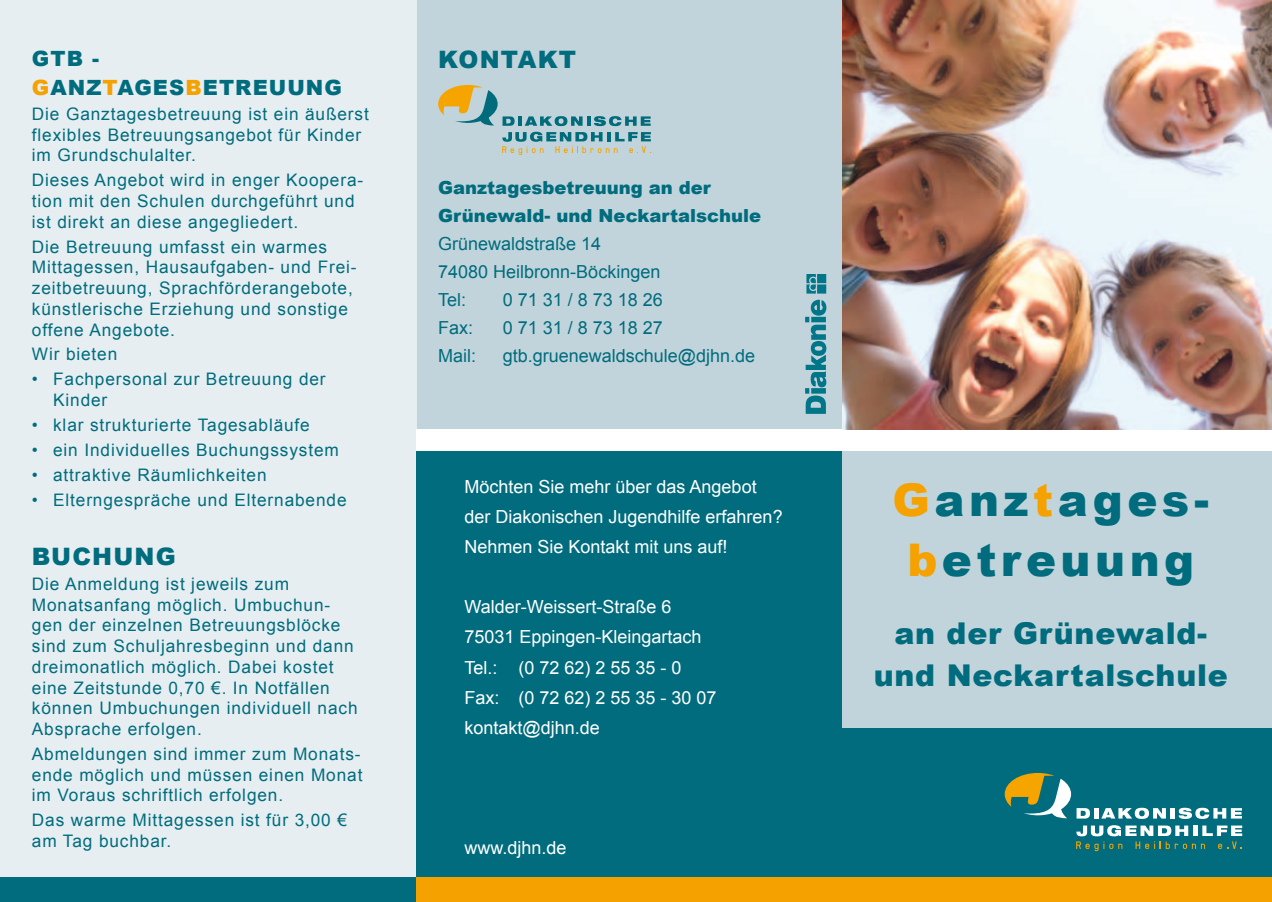
<style>
.page{position:relative;width:1272px;height:902px;background:#fff}
.page>*{position:absolute;margin:0;border:0;box-sizing:border-box;transform-origin:0 0}
.t1{font:900 45px/60px "Arial";letter-spacing:.1em;color:#006c7d;text-align:center}
.t2{font:900 30px/42px "Arial";letter-spacing:.025em;color:#006c7d;text-align:center}
.t3{font:900 24px "Arial";letter-spacing:.05em;color:#006c7d}
.t4{font:900 21px/28.8px "Arial";letter-spacing:.05em;color:#006c7d}
.t5{font:18px/30.2px "Arial";color:#fff}
.t6{font:18px/27.9px "Arial";color:#006c7d}
.t7{font:900 18px/27.9px "Arial";color:#006c7d}
.t8{font:17.25px/20.7px "Arial";letter-spacing:.05em;color:#006c7d}
.s1{color:#f5a200}
</style>
<div class="page">
<div style="left:0;top:876px;width:417px;height:25px;background:#006c7d"></div>
<div style="left:417px;top:876px;width:854px;height:25px;background:#f5a200"></div>
<div style="left:0;top:0;width:417px;height:876px;background:#e7eef1"></div>
<div style="left:417px;top:0;width:425px;height:876px;background:#c2d4db"></div>
<div style="left:417px;top:451px;width:854px;height:426px;background:#006c7d"></div>
<div style="left:842px;top:451px;width:429px;height:276px;background:#c2d4db"></div>
<svg style="left:805px;top:299px;width:21px;height:115px"></svg>
<svg style="left:806px;top:274px;width:20px;height:19px"></svg>
<div style="left:417px;top:429px;width:854px;height:22px;background:#fff"></div>
<hr style="left:1094px;top:808px;width:4px;height:10px;background:#fff">
<svg style="left:1101px;top:807px;width:64px;height:11px"></svg>
<hr style="left:1170px;top:808px;width:4px;height:10px;background:#fff">
<svg style="left:1178px;top:807px;width:63px;height:11px"></svg>
<svg style="left:1076px;top:825px;width:166px;height:26px"></svg>
<svg style="left:1004px;top:772px;width:85px;height:46px"></svg>
<hr style="left:518px;top:116px;width:4px;height:10px;background:#006c7b">
<svg style="left:524px;top:116px;width:58px;height:10px"></svg>
<svg style="left:587px;top:116px;width:3px;height:10px"></svg>
<svg style="left:594px;top:116px;width:56px;height:10px"></svg>
<svg style="left:502px;top:132px;width:149px;height:23px"></svg>
<svg style="left:438px;top:85px;width:76px;height:41px"></svg>
<img style="left:842px;top:0;width:429px;height:429px">
<p class="t4" style="left:32px;top:44px;width:311px">GTB -<br><span class="s1">G</span>ANZ<span class="s1">T</span>AGES<span class="s1">B</span>ETREUUNG</p>
<p class="t8" style="left:32px;top:104px;width:338px">Die Ganztagesbetreuung ist ein äußerst flexibles Betreuungsangebot für Kinder im Grundschulalter.</p>
<p class="t8" style="left:32px;top:170px;width:333px">Dieses Angebot wird in enger Koopera&shy;tion mit den Schulen durchgeführt und ist direkt an diese angegliedert.</p>
<p class="t8" style="left:32px;top:236px;width:326px">Die Betreuung umfasst ein warmes Mittagessen, Hausaufgaben- und Frei&shy;zeitbetreuung, Sprachförderangebote, künstlerische Erziehung und sonstige offene Angebote.</p>
<p class="t8" style="left:32px;top:344px;width:87px">Wir bieten</p>
<p class="t8" style="left:53px;top:369px;width:274px;text-indent:-21px">• Fachpersonal zur Betreuung der<br>Kinder</p>
<p class="t8" style="left:32px;top:415px;width:279px">• klar strukturierte Tagesabläufe</p>
<p class="t8" style="left:32px;top:440px;width:308px">• ein Individuelles Buchungssystem</p>
<p class="t8" style="left:32px;top:464px;width:236px">• attraktive Räumlichkeiten</p>
<p class="t8" style="left:32px;top:489px;width:316px">• Elterngespräche und Elternabende</p>
<h3 class="t3" style="left:32px;top:539px;width:145px">BUCHUNG</h3>
<p class="t8" style="left:32px;top:573px;width:327px">Die Anmeldung ist jeweils zum Monatsanfang möglich. Umbuchun&shy;gen der einzelnen Betreuungsblöcke sind zum Schuljahresbeginn und dann dreimonatlich möglich. Dabei kostet eine Zeitstunde 0,70 €. In Notfällen können Umbuchungen individuell nach Absprache erfolgen.</p>
<p class="t8" style="left:32px;top:743px;width:332px;text-align:justify">Abmeldungen sind immer zum Monats&shy;ende möglich und müssen einen Monat im Voraus schriftlich erfolgen.</p>
<p class="t8" style="left:32px;top:810px;width:316px">Das warme Mittagessen ist für 3,00 € am Tag buchbar.</p>
<h3 class="t3" style="left:438px;top:42px;width:140px">KONTAKT</h3>
<p class="t7" style="left:438px;top:173px;width:324px">Ganztagesbetreuung an der<br>Grünewald- und Neckartalschule</p>
<p class="t6" style="left:438px;top:229px;width:224px">Grünewaldstraße 14<br>74080 Heilbronn-Böckingen<br>Tel:</p>
<p class="t6" style="left:502px;top:285px;width:162px">0 71 31 / 8 73 18 26</p>
<p class="t6" style="left:438px;top:313px;width:37px">Fax:</p>
<p class="t6" style="left:502px;top:313px;width:162px">0 71 31 / 8 73 18 27</p>
<p class="t6" style="left:438px;top:341px;width:39px">Mail:</p>
<p class="t6" style="left:502px;top:341px;width:254px">gtb.gruenewaldschule@djhn.de</p>
<p class="t5" style="left:464px;top:471px;width:320px">Möchten Sie mehr über das Angebot der Diakonischen Jugendhilfe erfahren?<br>Nehmen Sie Kontakt mit uns auf!</p>
<p class="t5" style="left:464px;top:592px;width:254px">Walder-Weissert-Straße 6<br>75031 Eppingen-Kleingartach<br>Tel.: (0 72 62) 2 55 35 - 0<br>Fax: (0 72 62) 2 55 35 - 30 07 kontakt@djhn.de</p>
<p class="t5" style="left:464px;top:833px;width:104px">www.djhn.de</p>
<h1 class="t1" style="left:892px;top:469px;width:318px"><span class="s1">G</span>anz<span class="s1">t</span>ages&shy;<span class="s1">b</span>etreuung</h1>
<h2 class="t2" style="left:873px;top:611px;width:356px">an der Grünewald&shy;und Neckartalschule</h2>
</div>
